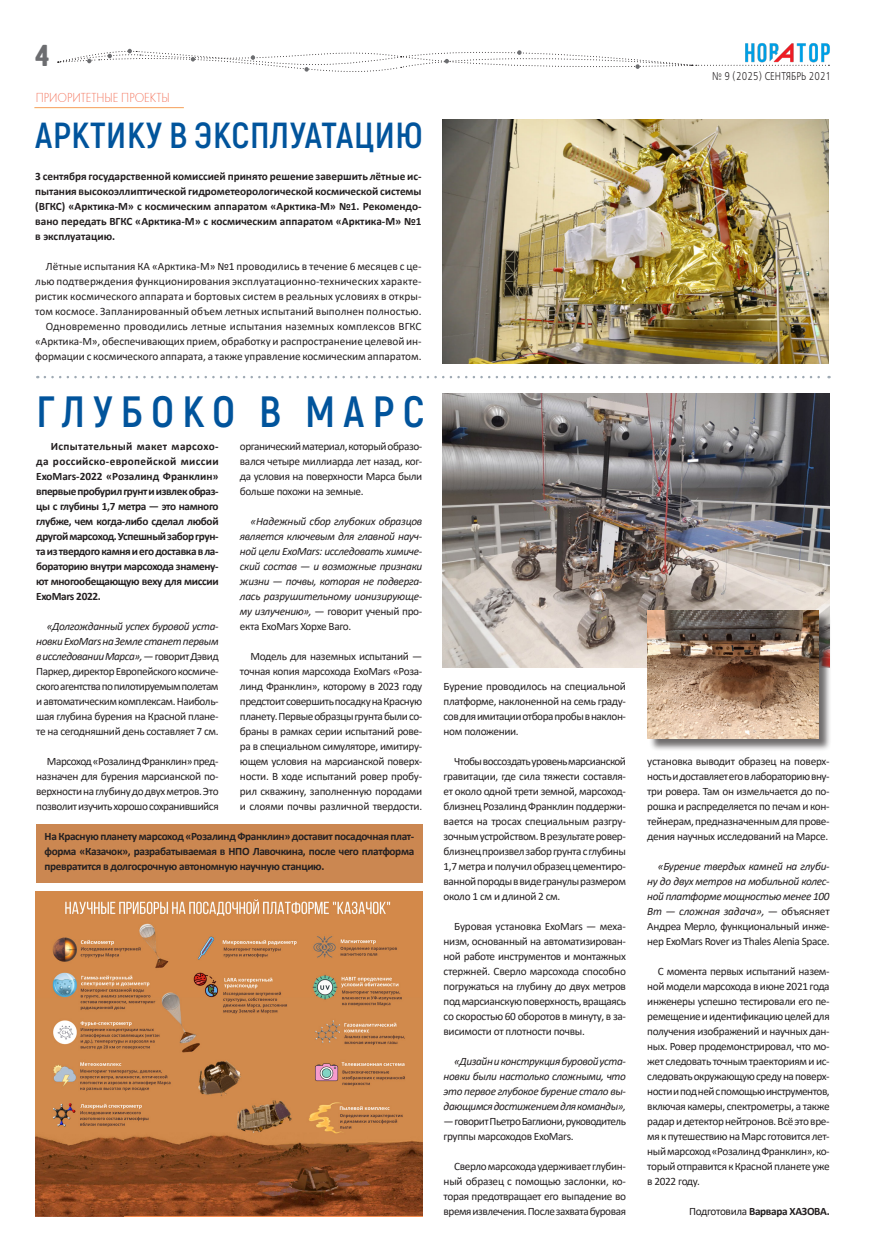
<style>
.page{position:relative;width:883px;height:1251px;background:#fff}
.page>*{position:absolute;margin:0;border:0;box-sizing:border-box;transform-origin:0 0}
.Заголовок_4{font:700 43.75px "Akrobat";letter-spacing:.19em;color:#01549c}
.Заголовок_4-2{font:700 36.25px "Akrobat";letter-spacing:.02em;color:#01549c}
.загловок_3{font:30.12px "Hermes CTT";color:#6c6d70;scale:1.05 1}
.заголовок_панорамы{font:13.5px "Futura Light C";color:#f37259;scale:.89 1}
.t1{font:11.25px/15px "Calibri";letter-spacing:-.03em;color:#231f20;text-align:justify}
.t2{font:700 11.25px/15px "Calibri";letter-spacing:-.03em;color:#231f20;text-align:justify}
.t3{font:italic 11.25px/15px "Calibri";letter-spacing:-.03em;color:#231f20;text-align:justify}
.заголовок_панорамы-2{font:11.25px "Free Set C";letter-spacing:.01em;color:#231f20;scale:.8 1}
.s1{font-style:italic}
.s2{font-style:normal}
.s3{font-weight:400}
</style>
<div class="page">
<svg style="left:58px;top:48px;width:686px;height:24px"></svg>
<img style="left:745px;top:43px;width:85px;height:23px">
<hr style="left:33px;top:106px;width:153px;height:2px;background:#fff463;opacity:.75">
<img style="left:442px;top:394px;width:387px;height:273px">
<div style="left:649px;top:612px;width:182px;height:139px;background:#231f20;opacity:.65"></div>
<img style="left:647px;top:610px;width:171px;height:128px">
<div style="left:36px;top:824px;width:386px;height:58px;background:#cb8751"></div>
<svg style="left:45px;top:376px;width:784px;height:2px"></svg>
<img style="left:442px;top:119px;width:386px;height:244px">
<img style="left:35px;top:891px;width:387px;height:325px">
<p class="загловок_3" style="left:35px;top:38px;width:15px">4</p>
<p class="заголовок_панорамы" style="left:36px;top:91px;width:152px">ПРИОРИТЕТНЫЕ ПРОЕКТЫ</p>
<p class="Заголовок_4-2" style="left:35px;top:112px;width:389px">АРКТИКУ В ЭКСПЛУАТАЦИЮ</p>
<p class="t2" style="left:35px;top:169px;width:388px">3 сентября государственной комиссией принято решение завершить лётные ис&shy;пытания высокоэллиптической гидрометеорологической космической системы (ВГКС) «Арктика-М» с космическим аппаратом «Арктика-М» №1. Рекомендо&shy;вано передать ВГКС «Арктика-М» с космическим аппаратом «Арктика-М» №1 в эксплуатацию.</p>
<p class="t1" style="left:35px;top:258px;width:388px;text-indent:11px">Лётные испытания КА «Арктика-М» №1 проводились в течение 6 месяцев с це&shy;лью подтверждения функционирования эксплуатационно-технических характе&shy;ристик космического аппарата и бортовых систем в реальных условиях в откры&shy;том космосе. Запланированный объем летных испытаний выполнен полностью.</p>
<p class="t1" style="left:35px;top:318px;width:388px;text-indent:11px">Одновременно проводились летные испытания наземных комплексов ВГКС «Арктика-М», обеспечивающих прием, обработку и распространение целевой ин&shy;формации с космического аппарата, а также управление космическим аппаратом.</p>
<p class="Заголовок_4" style="left:36px;top:384px;width:389px">ГЛУБОКО В МАРС</p>
<p class="t2" style="left:36px;top:439px;width:184px;text-indent:15px">Испытательный макет марсохо&shy;да российско-европейской миссии ExoMars-2022 «Розалинд Франклин» впервые пробурил грунт и извлек образ&shy;цы с глубины 1,7 метра — это намного глубже, чем когда-либо сделал любой другой марсоход. Успешный забор грун&shy;та из твердого камня и его доставка в ла&shy;бораторию внутри марсохода знамену&shy;ют многообещающую веху для миссии ExoMars 2022.</p>
<p class="t1" style="left:36px;top:618px;width:184px;text-indent:11px"><span class="s1">«Долгожданный успех буровой уста&shy;новки ExoMars на Земле станет первым в исследовании Марса»,</span> — говорит Дэвид Паркер, директор Европейского космиче&shy;ского агентства по пилотируемым полетам и автоматическим комплексам. Наиболь&shy;шая глубина бурения на Красной плане&shy;те на сегодняшний день составляет 7 см.</p>
<p class="t1" style="left:36px;top:753px;width:184px;text-indent:11px">Марсоход «Розалинд Франклин» пред&shy;назначен для бурения марсианской по&shy;верхности на глубину до двух метров. Это позволит изучить хорошо сохранившийся</p>
<p class="t1" style="left:240px;top:438px;width:184px">органический материал, который образо&shy;вался четыре миллиарда лет назад, ког&shy;да условия на поверхности Марса были больше похожи на земные.</p>
<p class="t3" style="left:240px;top:513px;width:184px;text-indent:11px">«Надежный сбор глубоких образцов является ключевым для главной науч&shy;ной цели ExoMars: исследовать химиче&shy;ский состав — и возможные признаки жизни — почвы, которая не подверга&shy;лась разрушительному ионизирующе&shy;му излучению», <span class="s2">— говорит ученый про&shy;екта ExoMars Хорхе Ваго.</span></p>
<p class="t1" style="left:240px;top:648px;width:184px;text-indent:11px">Модель для наземных испытаний — точная копия марсохода ExoMars «Роза&shy;линд Франклин», которому в 2023 году предстоит совершить посадку на Красную планету. Первые образцы грунта были со&shy;браны в рамках серии испытаний рове&shy;ра в специальном симуляторе, имитиру&shy;ющем условия на марсианской поверх&shy;ности. В ходе испытаний ровер пробу&shy;рил скважину, заполненную породами и слоями почвы различной твердости.</p>
<p class="t2" style="left:45px;top:829px;width:371px">На Красную планету марсоход «Розалинд Франклин» доставит посадочная плат&shy;форма «Казачок», разрабатываемая в НПО Лавочкина, после чего платформа превратится в долгосрочную автономную научную станцию.</p>
<p class="t1" style="left:443px;top:678px;width:184px">Бурение проводилось на специальной платформе, наклоненной на семь граду&shy;сов для имитации отбора пробы в наклон&shy;ном положении.</p>
<p class="t1" style="left:443px;top:753px;width:184px;text-indent:11px">Чтобы воссоздать уровень марсианской гравитации, где сила тяжести составля&shy;ет около одной трети земной, марсоход&shy;близнец Розалинд Франклин поддержи&shy;вается на тросах специальным разгру&shy;зочным устройством. В результате ровер&shy;близнец произвел забор грунта с глубины 1,7 метра и получил образец цементиро&shy;ванной породы в виде гранулы размером около 1 см и длиной 2 см.</p>
<p class="t1" style="left:443px;top:918px;width:184px;text-indent:11px">Буровая установка ExoMars — меха&shy;низм, основанный на автоматизирован&shy;ной работе инструментов и монтажных стержней. Сверло марсохода способно погружаться на глубину до двух метров под марсианскую поверхность, вращаясь со скоростью 60 оборотов в минуту, в за&shy;висимости от плотности почвы.</p>
<p class="t3" style="left:443px;top:1053px;width:184px;text-indent:11px">«Дизайн и конструкция буровой уста&shy;новки были настолько сложными, что это первое глубокое бурение стало вы&shy;дающимся достижением для команды»,</p>
<p class="t1" style="left:443px;top:1113px;width:184px">— говорит Пьетро Баглиони, руководитель группы марсоходов ExoMars.</p>
<p class="t1" style="left:443px;top:1158px;width:184px;text-indent:11px">Сверло марсохода удерживает глубин&shy;ный образец с помощью заслонки, ко&shy;торая предотвращает его выпадение во время извлечения. После захвата буровая</p>
<p class="заголовок_панорамы-2" style="left:712px;top:69px;width:150px">№ 9 (2025) СЕНТЯБРЬ 2021</p>
<p class="t1" style="left:647px;top:753px;width:184px">установка выводит образец на поверх&shy;ность и доставляет его в лабораторию вну&shy;три ровера. Там он измельчается до по&shy;рошка и распределяется по печам и кон&shy;тейнерам, предназначенным для прове&shy;дения научных исследований на Марсе.</p>
<p class="t3" style="left:647px;top:858px;width:184px;text-indent:11px">«Бурение твердых камней на глуби&shy;ну до двух метров на мобильной колес&shy;ной платформе мощностью менее 100<br>Вт — сложная задача», <span class="s2">— объясняет Андреа Мерло, функциональный инже&shy;нер ExoMars Rover из Thales Alenia Space.</span></p>
<p class="t1" style="left:647px;top:963px;width:184px;text-indent:11px">С момента первых испытаний назем&shy;ной модели марсохода в июне 2021 года инженеры успешно тестировали его пе&shy;ремещение и идентификацию целей для получения изображений и научных дан&shy;ных. Ровер продемонстрировал, что мо&shy;жет следовать точным траекториям и ис&shy;следовать окружающую среду на поверх&shy;ности и под ней с помощью инструментов, включая камеры, спектрометры, а также радар и детектор нейтронов. Всё это вре&shy;мя к путешествию на Марс готовится лет&shy;ный марсоход «Розалинд Франклин», ко&shy;торый отправится к Красной планете уже в 2022 году.</p>
<p class="t2" style="left:689px;top:1204px;width:142px"><span class="s3">Подготовила</span> Варвара ХАЗОВА.</p>
</div>
